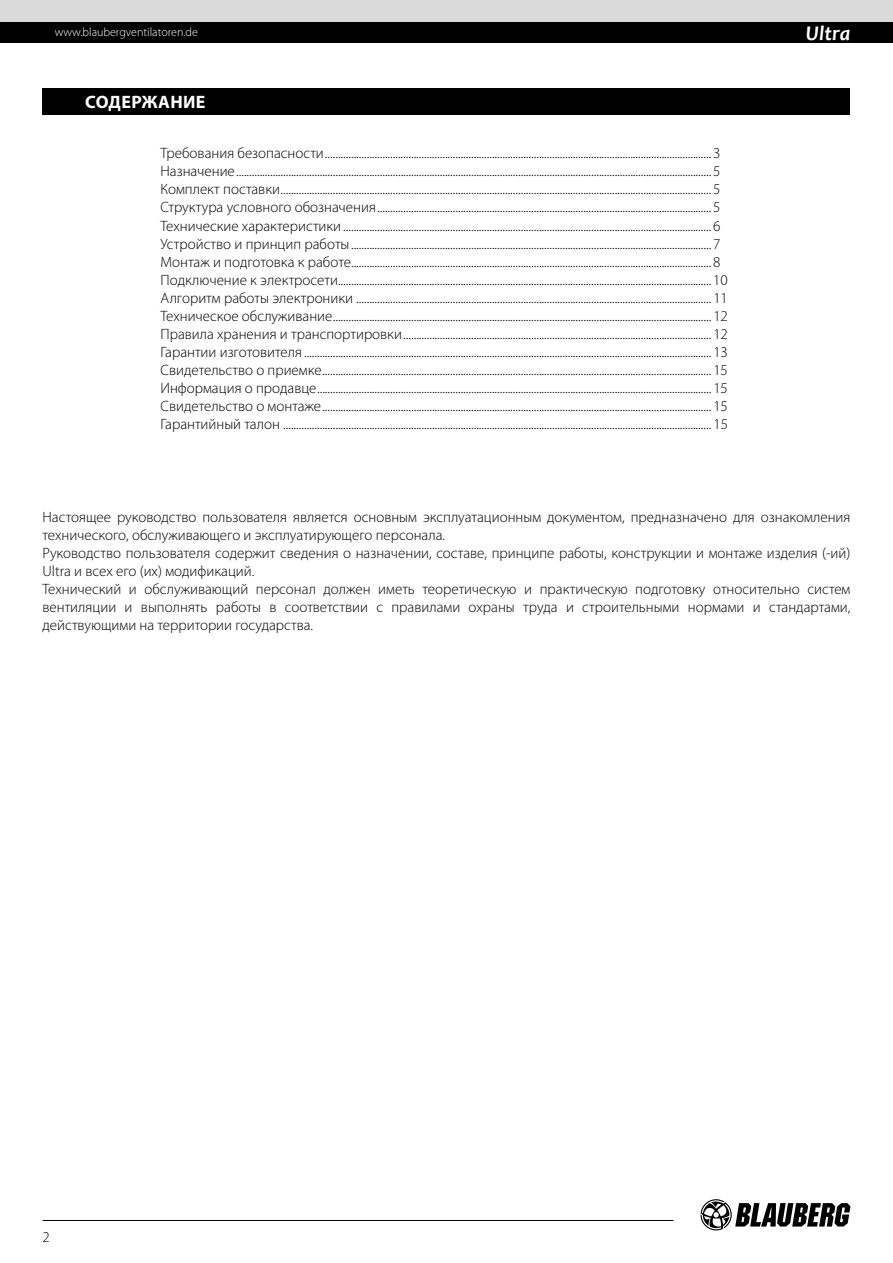
<style>
.page{position:relative;width:893px;height:1263px;background:#fff}
.page>*{position:absolute;margin:0;border:0;box-sizing:border-box;transform-origin:0 0}
.t1{font:italic 700 21px "Candara";color:#fff}
.t2{font:700 18px "Myriad Pro";letter-spacing:.02em;color:#fff}
.t3{font:300 15px/18px "Myriad Pro";color:#000}
.t4{font:300 12px "Myriad Pro";color:#fff}
</style>
<div class="page">
<div style="left:0;top:21px;width:893px;height:22px;background:#000"></div>
<svg style="left:700px;top:1199px;width:150px;height:31px"></svg>
<hr style="left:43px;top:1220px;width:631px;height:1px;background:#000">
<div style="left:0;top:0;width:893px;height:21px;background:#dadada"></div>
<div style="left:43px;top:88px;width:807px;height:26px;background:#000"></div>
<p class="t4" style="left:55px;top:26px;width:145px">www.blaubergventilatoren.de</p>
<h1 class="t1" style="left:806px;top:20px;width:46px">Ultra</h1>
<p class="t2" style="left:85px;top:90px;width:122px">СОДЕРЖАНИЕ</p>
<p class="t3" style="left:161px;top:145px;width:569px">Требования безопасности.................................................................................................................................................... 3<br>Назначение...................................................................................................................................................................................... 5<br>Комплект поставки..................................................................................................................................................................... 5<br>Структура условного обозначения................................................................................................................................ 5<br>Технические характеристики ............................................................................................................................................. 6<br>Устройство и принцип работы.......................................................................................................................................... 7<br>Монтаж и подготовка к работе.......................................................................................................................................... 8<br>Подключение к электросети............................................................................................................................................... 10<br>Алгоритм работы электроники ........................................................................................................................................ 11<br>Техническое обслуживание................................................................................................................................................. 12<br>Правила хранения и транспортировки...................................................................................................................... 12<br>Гарантии изготовителя ............................................................................................................................................................ 13<br>Свидетельство о приемке..................................................................................................................................................... 15<br>Информация о продавце....................................................................................................................................................... 15<br>Свидетельство о монтаже..................................................................................................................................................... 15<br>Гарантийный талон .................................................................................................................................................................... 15</p>
<p class="t3" style="left:43px;top:508px;width:809px">Настоящее руководство пользователя является основным эксплуатационным документом, предназначено для ознакомления технического, обслуживающего и эксплуатирующего персонала.<br>Руководство пользователя содержит сведения о назначении, составе, принципе работы, конструкции и монтаже изделия (-ий)<br>Ultra и всех его (их) модификаций.<br>Технический и обслуживающий персонал должен иметь теоретическую и практическую подготовку относительно систем вентиляции и выполнять работы в соответствии с правилами охраны труда и строительными нормами и стандартами, действующими на территории государства.</p>
<p class="t3" style="left:43px;top:1228px;width:9px">2</p>
</div>
